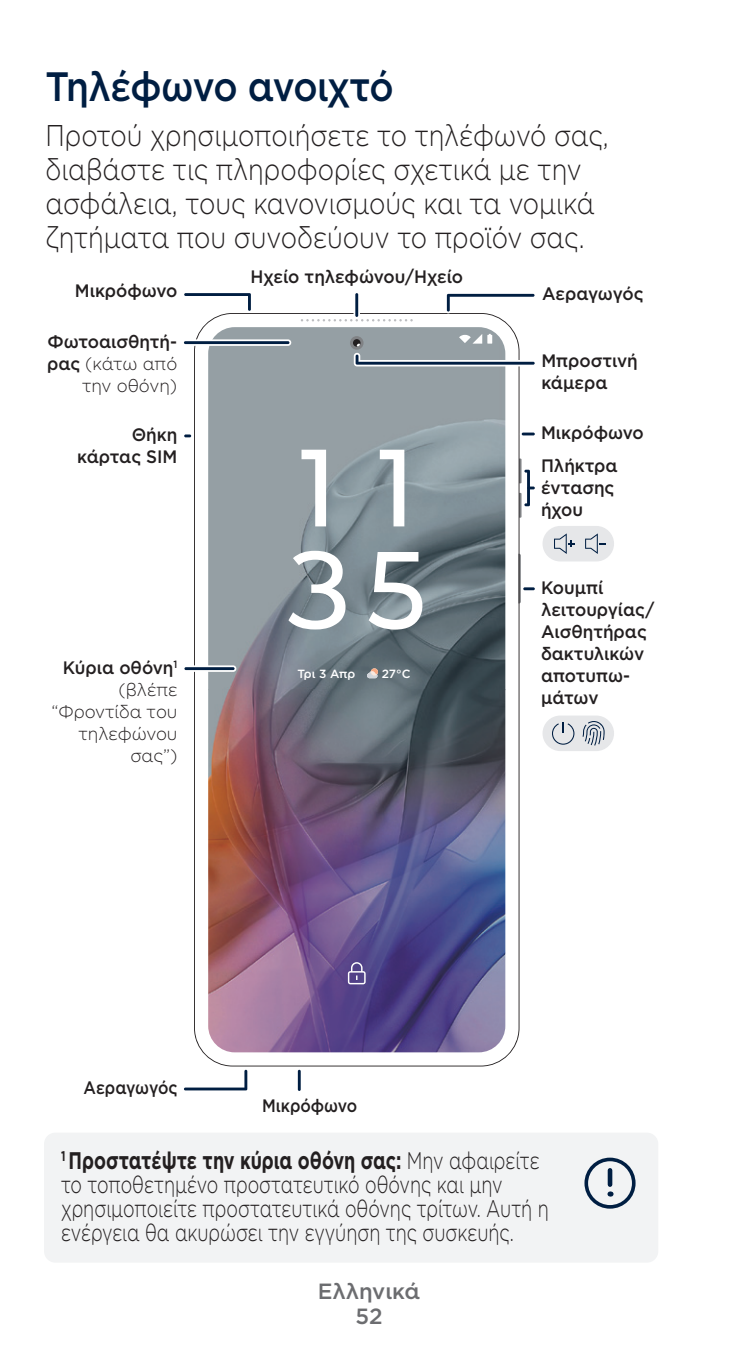
<style>
.page{position:relative;width:738px;height:1372px;background:#fff}
.page>*{position:absolute;margin:0;border:0;box-sizing:border-box;transform-origin:0 0}
.t1{font:500 40.8px "Gotham";letter-spacing:-.025em;color:#001e42;scale:.9 1}
.t2{font:300 30px/34px "Gotham";letter-spacing:-.005em;color:#231f20;scale:.85 1}
.t3{font:300 24px/24px "Gotham";color:#231f20;scale:.75 1}
.t4{font:500 22px "Gotham";letter-spacing:-.005em;color:#6c6d70}
.t5{font:500 18px/22px "Gotham";letter-spacing:-.005em;color:#231f20;scale:.95 1}
.t6{font:300 18px/22px "Gotham";letter-spacing:-.005em;color:#231f20;text-align:right;scale:.95 1}
.t7{font:500 18px "Gotham";letter-spacing:-.005em;color:#231f20;scale:.88 1}
.t8{font:500 12px "Gotham";letter-spacing:-.01em;color:#fff}
.s1{font-weight:500}
.s2{font-weight:700}
</style>
<div class="page">
<div style="left:542px;top:526px;width:71px;height:35px;background:#e6e7e9;border-radius:18px"></div>
<svg style="left:585px;top:533px;width:20px;height:21px"></svg>
<svg style="left:554px;top:533px;width:20px;height:21px"></svg>
<svg style="left:194px;top:313px;width:325px;height:753px"></svg>
<img style="left:208px;top:327px;width:297px;height:725px">
<svg style="left:379px;top:450px;width:25px;height:76px"></svg>
<svg style="left:301px;top:450px;width:25px;height:76px"></svg>
<svg style="left:368px;top:552px;width:54px;height:78px"></svg>
<svg style="left:288px;top:551px;width:57px;height:78px"></svg>
<svg style="left:347px;top:962px;width:18px;height:22px"></svg>
<svg style="left:370px;top:668px;width:7px;height:7px"></svg>
<svg style="left:367px;top:671px;width:10px;height:7px"></svg>
<svg style="left:458px;top:334px;width:34px;height:10px"></svg>
<div style="left:350px;top:336px;width:13px;height:14px;background:#808285;border-radius:50%"></div>
<div style="left:353px;top:339px;width:7px;height:8px;background:#231f20;border-radius:50%"></div>
<svg style="left:356px;top:343px;width:4px;height:4px"></svg>
<svg style="left:300px;top:319px;width:112px;height:2px"></svg>
<svg style="left:353px;top:291px;width:7px;height:28px"></svg>
<hr style="left:355px;top:293px;width:3px;height:24px;background:#001e42">
<svg style="left:518px;top:459px;width:16px;height:59px"></svg>
<svg style="left:184px;top:434px;width:7px;height:3px"></svg>
<svg style="left:518px;top:554px;width:16px;height:49px"></svg>
<svg style="left:182px;top:665px;width:54px;height:7px"></svg>
<hr style="left:184px;top:667px;width:50px;height:3px;background:#001e42">
<svg style="left:519px;top:431px;width:17px;height:6px"></svg>
<svg style="left:521px;top:433px;width:13px;height:2px"></svg>
<svg style="left:184px;top:293px;width:67px;height:18px"></svg>
<svg style="left:184px;top:1069px;width:64px;height:22px"></svg>
<svg style="left:296px;top:1068px;width:6px;height:25px"></svg>
<hr style="left:297px;top:1070px;width:3px;height:21px;background:#001e42">
<div style="left:542px;top:716px;width:71px;height:35px;background:#e6e7e9;border-radius:18px"></div>
<svg style="left:582px;top:721px;width:22px;height:25px"></svg>
<svg style="left:552px;top:722px;width:22px;height:23px"></svg>
<svg style="left:182px;top:339px;width:109px;height:7px"></svg>
<hr style="left:184px;top:341px;width:105px;height:3px;background:#001e42">
<svg style="left:353px;top:353px;width:182px;height:13px"></svg>
<svg style="left:446px;top:293px;width:89px;height:19px"></svg>
<div style="left:44px;top:1133px;width:613px;height:130px;background:#f2f3f4;border-radius:11px"></div>
<div style="left:584px;top:1158px;width:51px;height:51px;border:4px solid #001e42;border-radius:50%"></div>
<div style="left:607px;top:1170px;width:5px;height:15px;background:#001e42"></div>
<h1 class="t1" style="left:45px;top:60px;width:388px">Τηλέφωνο ανοιχτό</h1>
<p class="t2" style="left:45px;top:118px;width:663px">Προτού χρησιμοποιήσετε το τηλέφωνό σας, διαβάστε τις πληροφορίες σχετικά με την ασφάλεια, τους κανονισμούς και τα νομικά ζητήματα που συνοδεύουν το προϊόν σας.</p>
<p class="t5" style="left:250px;top:265px;width:225px">Ηχείο τηλεφώνου/Ηχείο</p>
<p class="t5" style="left:75px;top:280px;width:109px">Μικρόφωνο</p>
<p class="t5" style="left:541px;top:282px;width:108px">Αεραγωγός</p>
<p class="t6" style="left:47px;top:330px;width:138px"><span class="s1">Φωτοαισθητή&shy;ρας</span> (κάτω από την οθόνη)</p>
<p class="t5" style="left:77px;top:423px;width:107px;text-align:right">Θήκη κάρτας SIM</p>
<p class="t6" style="left:51px;top:656px;width:134px"><span class="s1">Κύρια οθόνη</span><sup>1 </sup>(βλέπε “Φροντίδα του τηλεφώνου σας”)</p>
<p class="t8" style="left:297px;top:666px;width:59px">Τρι 3 Απρ</p>
<p class="t8" style="left:381px;top:666px;width:30px">27°C</p>
<p class="t7" style="left:83px;top:1076px;width:108px">Αεραγωγός</p>
<p class="t7" style="left:262px;top:1094px;width:109px">Μικρόφωνο</p>
<p class="t5" style="left:541px;top:349px;width:103px">Μπροστινή κάμερα</p>
<p class="t5" style="left:540px;top:421px;width:109px">Μικρόφωνο</p>
<p class="t5" style="left:540px;top:454px;width:82px">Πλήκτρα έντασης ήχου</p>
<p class="t5" style="left:540px;top:576px;width:121px">Κουμπί λειτουργίας/<br>Αισθητήρας δακτυλικών αποτυπω&shy;μάτων</p>
<p class="t3" style="left:61px;top:1148px;width:651px"><sup>1</sup> <span class="s2">Προστατέψτε την κύρια οθόνη σας:</span> Μην αφαιρείτε το τοποθετημένο προστατευτικό οθόνης και μην χρησιμοποιείτε προστατευτικά οθόνης τρίτων. Αυτή η ενέργεια θα ακυρώσει την εγγύηση της συσκευής.</p>
<p class="t4" style="left:317px;top:1277px;width:104px">Ελληνικά</p>
<p class="t4" style="left:355px;top:1302px;width:28px">52</p>
</div>
